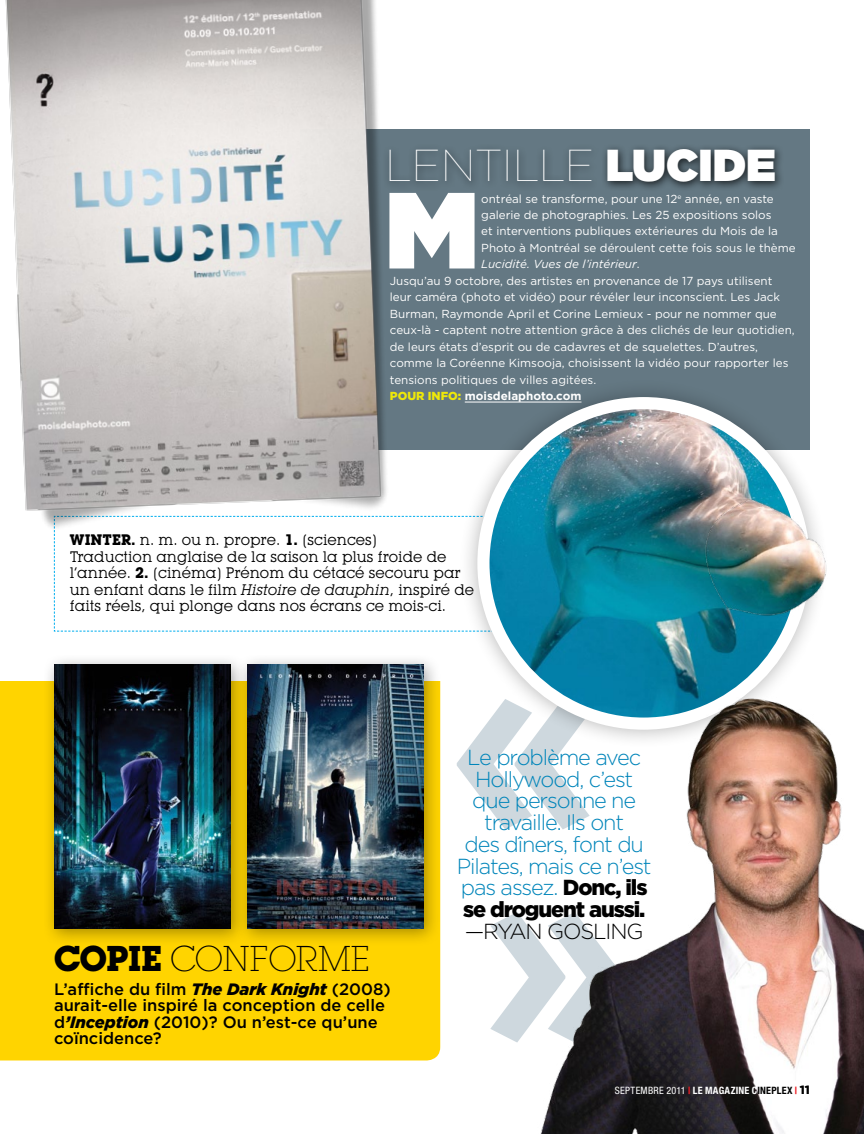
<style>
.page{position:relative;width:864px;height:1134px;background:#fff}
.page>*{position:absolute;margin:0;border:0;box-sizing:border-box;transform-origin:0 0}
.t1{font:100 44.7px "Gotham";color:#fff}
.t2{font:900 44.7px "Gotham";color:#fff}
.t3{font:300 35.25px "Lubalin Graph IT Cby BT Xtra";letter-spacing:-.02em;color:#000}
.t4{font:300 21.75px/21.8px "Gotham";letter-spacing:-.05em;color:#0085ba;text-align:center}
.t5{font:300 21.75px "Gotham";color:#000}
.t6{font:500 16.5px/16.5px "Gotham";color:#000}
.t7{font:15px/16.5px "Lubalin Graph IT Cby BT";color:#000}
.t8{font:11.7px "Gotham";color:#fff}
.t9{font:italic 11.7px "Gotham";color:#fff}
.t10{font:700 11.7px "Gotham";color:#fff}
.t11{font:condensed 10.2px "Helvetica Neue";letter-spacing:.03em;color:#fff}
.s1{font-style:normal}
.s2{font-weight:900;color:#eee809}
.s3{font-weight:700}
.s4{font-style:italic}
.s5{font-family:"Lubalin Graph IT Cby BT";font-weight:700}
.s6{font-weight:900;font-style:italic}
.s7{font-weight:900;color:#000}
.s8{font-weight:700;color:#ed1d24}
.s9{font-weight:700;color:#000}
.s10{font-family:"Gotham";font-weight:900;font-stretch:normal;font-size:12px;color:#000}
</style>
<div class="page">
<div style="left:300px;top:129px;width:510px;height:321px;background:#647883"></div>
<div style="left:383px;top:142px;width:402px;height:50px;background:#000;opacity:.75"></div>
<svg style="left:427px;top:193px;width:48px;height:75px"></svg>
<svg style="left:457px;top:749px;width:41px;height:71px"></svg>
<svg style="left:490px;top:922px;width:8px;height:111px"></svg>
<div style="left:0;top:681px;width:440px;height:379px;background:#ffd400"></div>
<div style="left:235px;top:653px;width:207px;height:293px;background:#000;opacity:.35"></div>
<img style="left:249px;top:664px;width:175px;height:264px">
<div style="left:42px;top:653px;width:207px;height:293px;background:#000;opacity:.35"></div>
<img style="left:54px;top:664px;width:177px;height:264px">
<svg style="left:54px;top:516px;width:404px;height:116px"></svg>
<div style="left:458px;top:378px;width:371px;height:371px;background:#000;opacity:.29"></div>
<img style="left:483px;top:403px;width:346px;height:318px">
<img style="left:0;top:776px;width:87px;height:285px">
<img style="left:498px;top:674px;width:366px;height:460px">
<img style="left:5px;top:0;width:422px;height:562px">
<h1 class="t1" style="left:385px;top:141px;width:154px">LENTILLE</h1>
<h1 class="t2" style="left:606px;top:140px;width:172px">LUCIDE</h1>
<p class="t8" style="left:481px;top:192px;width:294px">ontréal se transforme, pour une 12<sup>e</sup> année, en vaste</p>
<p class="t8" style="left:481px;top:208px;width:292px">galerie de photographies. Les 25 expositions solos</p>
<p class="t8" style="left:481px;top:225px;width:298px">et interventions publiques extérieures du Mois de la</p>
<p class="t8" style="left:481px;top:241px;width:316px">Photo à Montréal se déroulent cette fois sous le thème</p>
<p class="t9" style="left:481px;top:258px;width:160px">Lucidité. Vues de l’intérieur<span class="s1">.</span></p>
<p class="t8" style="left:390px;top:274px;width:384px">Jusqu’au 9 octobre, des artistes en provenance de 17 pays utilisent</p>
<p class="t8" style="left:390px;top:291px;width:392px">leur caméra (photo et vidéo) pour révéler leur inconscient. Les Jack</p>
<p class="t8" style="left:390px;top:307px;width:388px">Burman, Raymonde April et Corine Lemieux - pour ne nommer que</p>
<p class="t8" style="left:390px;top:324px;width:406px">ceux-là - captent notre attention grâce à des clichés de leur quotidien,</p>
<p class="t8" style="left:390px;top:340px;width:370px">de leurs états d’esprit ou de cadavres et de squelettes. D’autres,</p>
<p class="t8" style="left:390px;top:357px;width:400px">comme la Coréenne Kimsooja, choisissent la vidéo pour rapporter les</p>
<p class="t8" style="left:390px;top:373px;width:208px">tensions politiques de villes agitées.</p>
<p class="t10" style="left:390px;top:390px;width:193px"><span class="s2">Pour info:</span> moisdelaphoto.com</p>
<p class="t7" style="left:70px;top:532px;width:406px"><span class="s3">WINTER.</span> n. m. ou n. propre. <span class="s3">1.</span> [sciences]<br>Traduction anglaise de la saison la plus froide de l’année. <span class="s3">2.</span> [cinéma] Prénom du cétacé secouru par un enfant dans le film <span class="s4">Histoire de dauphin</span>, inspiré de faits réels, qui plonge dans nos écrans ce mois-ci.</p>
<h2 class="t3" style="left:54px;top:937px;width:318px"><span class="s5">Copie</span> CONFORME</h2>
<h3 class="t6" style="left:54px;top:980px;width:338px">L’affiche du film <span class="s6">The Dark Knight</span> (2008) aurait-elle inspiré la conception de celle d<span class="s6">’Inception</span> (2010)? Ou n’est-ce qu’une coïncidence?</h3>
<h3 class="t4" style="left:457px;top:746px;width:196px">Le problème avec<br>H ollywood, c’est que personne ne travaille. I ls ont<br>des dîners, font du<br>Pilates, mais ce n’est pas assez. <span class="s7">Donc, ils se droguent aussi.</span></h3>
<h3 class="t5" style="left:465px;top:919px;width:177px">—Ryan Gosling</h3>
<p class="t11" style="left:615px;top:1084px;width:197px">SEPTEMBRE 2011 <span class="s8">|</span> <span class="s3">LE MAGAZINE C</span><span class="s9">INEPLEX</span> <span class="s8">|</span> <span class="s10">11</span></p>
</div>
